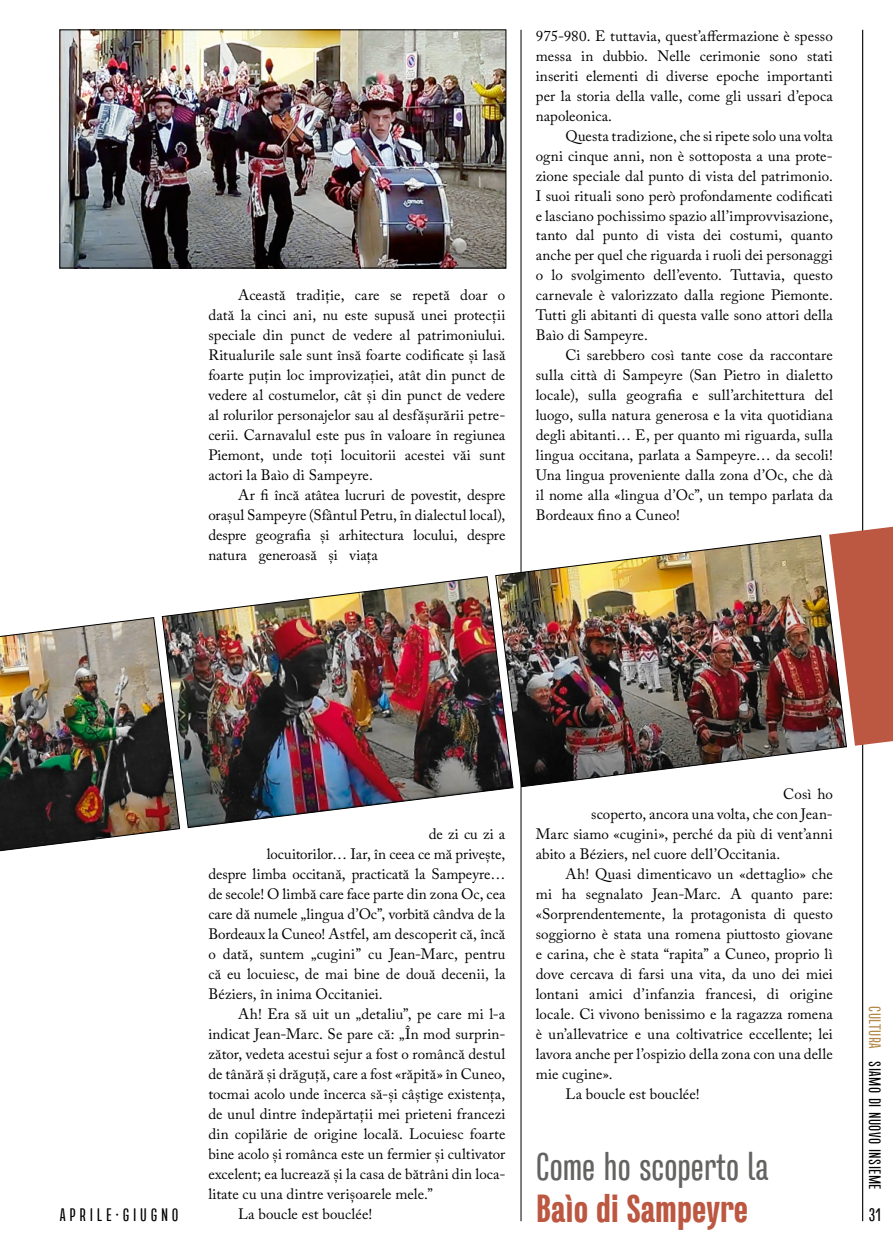
<style>
.page{position:relative;width:893px;height:1251px;background:#fff}
.page>*{position:absolute;margin:0;border:0;box-sizing:border-box;transform-origin:0 0}
.t1{font:39px "Naratif Condensed";color:#636362}
.t2{font:800 39px "Naratif Condensed";color:#bc5741}
.t3{font:18px "Naratif Condensed";letter-spacing:.21em;color:#000}
.t4{font:16.5px "Naratif Condensed";letter-spacing:.03em;color:#000}
.t5{font:16.5px "Naratif Condensed";letter-spacing:.03em;color:#b28949}
.t6{font:15px/20px "Adobe Caslon Pro";letter-spacing:.005em;color:#000;text-align:justify}
</style>
<div class="page">
<hr style="left:862px;top:30px;width:1px;height:1190px;background:#000">
<hr style="left:521px;top:30px;width:1px;height:1190px;background:#000">
<img style="left:62px;top:32px;width:442px;height:234px">
<div style="left:60px;top:30px;width:446px;height:238px;border:1px solid #000"></div>
<img style="left:162px;top:576px;width:351px;height:251px">
<svg style="left:829px;top:526px;width:64px;height:219px;background:#c0614c"></svg>
<img style="left:496px;top:535px;width:351px;height:251px">
<img style="left:0;top:617px;width:180px;height:235px">
<p class="t6" style="left:208px;top:285px;width:299px;text-indent:30px">Această tradiție, care se repetă doar o dată la cinci ani, nu este supusă unei protecții speciale din punct de vedere al patrimoniului.<br>Ritualurile sale sunt însă foarte codificate și lasă foarte puțin loc improvizației, atât din punct de vedere al costumelor, cât și din punct de vedere al rolurilor personajelor sau al desfășurării petre&shy;cerii. Carnavalul este pus în valoare în regiunea Piemont, unde toți locuitorii acestei văi sunt actori la Baìo di Sampeyre.</p>
<p class="t6" style="left:208px;top:485px;width:298px;text-indent:30px">Ar fi încă atâtea lucruri de povestit, despre orașul Sampeyre (Sfântul Petru, în dialectul local), despre geografia și arhitectura locului, despre natura generoasă și viața</p>
<p class="t6" style="left:536px;top:26px;width:299px">975-980. E tuttavia, quest’affermazione è spesso messa in dubbio. Nelle cerimonie sono stati inseriti elementi di diverse epoche importanti per la storia della valle, come gli ussari d’epoca napoleonica.</p>
<p class="t6" style="left:536px;top:125px;width:299px;text-indent:30px">Questa tradizione, che si ripete solo una volta ogni cinque anni, non è sottoposta a una prote&shy;zione speciale dal punto di vista del patrimonio.<br>I suoi rituali sono però profondamente codificati e lasciano pochissimo spazio all’improvvisazione, tanto dal punto di vista dei costumi, quanto anche per quel che riguarda i ruoli dei personaggi o lo svolgimento dell’evento. Tuttavia, questo carnevale è valorizzato dalla regione Piemonte.<br>Tutti gli abitanti di questa valle sono attori della Baìo di Sampeyre.</p>
<p class="t6" style="left:536px;top:345px;width:299px;text-indent:30px">Ci sarebbero così tante cose da raccontare sulla città di Sampeyre (San Pietro in dialetto locale), sulla geografia e sull’architettura del luogo, sulla natura generosa e la vita quotidiana degli abitanti… E, per quanto mi riguarda, sulla lingua occitana, parlata a Sampeyre… da secoli!<br>Una lingua proveniente dalla zona d’Oc, che dà il nome alla «lingua d’Oc”, un tempo parlata da Bordeaux fino a Cuneo!</p>
<p class="t3" style="left:60px;top:1204px;width:120px">APRILE•GIUGNO</p>
<p class="t6" style="left:429px;top:824px;width:78px">de zi cu zi a</p>
<p class="t6" style="left:267px;top:844px;width:240px">locuitorilor… Iar, în ceea ce mă privește,</p>
<p class="t6" style="left:208px;top:864px;width:298px">despre limba occitană, practicată la Sampeyre…</p>
<p class="t6" style="left:208px;top:884px;width:299px">de secole! O limbă care face parte din zona Oc, cea</p>
<p class="t6" style="left:208px;top:903px;width:298px">care dă numele „lingua d’Oc”, vorbită cândva de la</p>
<p class="t6" style="left:208px;top:923px;width:298px">Bordeaux la Cuneo! Astfel, am descoperit că, încă</p>
<p class="t6" style="left:208px;top:943px;width:298px">o dată, suntem „cugini” cu Jean-Marc, pentru</p>
<p class="t6" style="left:208px;top:963px;width:299px">că eu locuiesc, de mai bine de două decenii, la</p>
<p class="t6" style="left:208px;top:983px;width:176px">Béziers, în inima Occitaniei.</p>
<p class="t6" style="left:238px;top:1003px;width:269px">Ah! Era să uit un „detaliu”, pe care mi l-a</p>
<p class="t6" style="left:208px;top:1023px;width:299px">indicat Jean-Marc. Se pare că: „În mod surprin-</p>
<p class="t6" style="left:208px;top:1043px;width:298px">zător, vedeta acestui sejur a fost o româncă destul</p>
<p class="t6" style="left:208px;top:1063px;width:299px">de tânără și drăguță, care a fost «răpită» în Cuneo,</p>
<p class="t6" style="left:208px;top:1083px;width:299px">tocmai acolo unde încerca să-și câștige existența,</p>
<p class="t6" style="left:208px;top:1103px;width:299px">de unul dintre îndepărtații mei prieteni francezi</p>
<p class="t6" style="left:208px;top:1123px;width:299px">din copilărie de origine locală. Locuiesc foarte</p>
<p class="t6" style="left:208px;top:1143px;width:298px">bine acolo și românca este un fermier și cultivator</p>
<p class="t6" style="left:208px;top:1163px;width:299px">excelent; ea lucrează și la casa de bătrâni din loca-</p>
<p class="t6" style="left:208px;top:1183px;width:226px">litate cu una dintre verișoarele mele.”</p>
<p class="t6" style="left:238px;top:1203px;width:136px">La boucle est bouclée!</p>
<p class="t6" style="left:783px;top:784px;width:51px">Così ho</p>
<p class="t6" style="left:591px;top:804px;width:243px">scoperto, ancora una volta, che con Jean-</p>
<p class="t6" style="left:536px;top:824px;width:298px">Marc siamo «cugini», perché da più di vent’anni</p>
<p class="t6" style="left:536px;top:844px;width:246px">abito a Béziers, nel cuore dell’Occitania.</p>
<p class="t6" style="left:566px;top:864px;width:269px">Ah! Quasi dimenticavo un «dettaglio» che</p>
<p class="t6" style="left:536px;top:883px;width:299px">mi ha segnalato Jean-Marc. A quanto pare:</p>
<p class="t6" style="left:536px;top:903px;width:298px">«Sorprendentemente, la protagonista di questo</p>
<p class="t6" style="left:536px;top:923px;width:298px">soggiorno è stata una romena piuttosto giovane</p>
<p class="t6" style="left:536px;top:943px;width:298px">e carina, che è stata “rapita” a Cuneo, proprio lì</p>
<p class="t6" style="left:536px;top:963px;width:298px">dove cercava di farsi una vita, da uno dei miei</p>
<p class="t6" style="left:536px;top:983px;width:298px">lontani amici d’infanzia francesi, di origine</p>
<p class="t6" style="left:536px;top:1003px;width:299px">locale. Ci vivono benissimo e la ragazza romena</p>
<p class="t6" style="left:536px;top:1023px;width:298px">è un’allevatrice e una coltivatrice eccellente; lei</p>
<p class="t6" style="left:536px;top:1043px;width:299px">lavora anche per l’ospizio della zona con una delle</p>
<p class="t6" style="left:536px;top:1063px;width:78px">mie cugine».</p>
<p class="t6" style="left:566px;top:1083px;width:136px">La boucle est bouclée!</p>
<h1 class="t1" style="left:536px;top:1144px;width:234px">Come ho scoperto la</h1>
<h1 class="t2" style="left:536px;top:1186px;width:214px">Baìo di Sampeyre</h1>
<p class="t5" style="left:884px;top:1006px;width:44px;rotate:90deg">CULTURA</p>
<p class="t4" style="left:884px;top:1061px;width:128px;rotate:90deg">Siamo di nuovo insieme</p>
<p class="t3" style="left:869px;top:1204px;width:14px">31</p>
</div>
